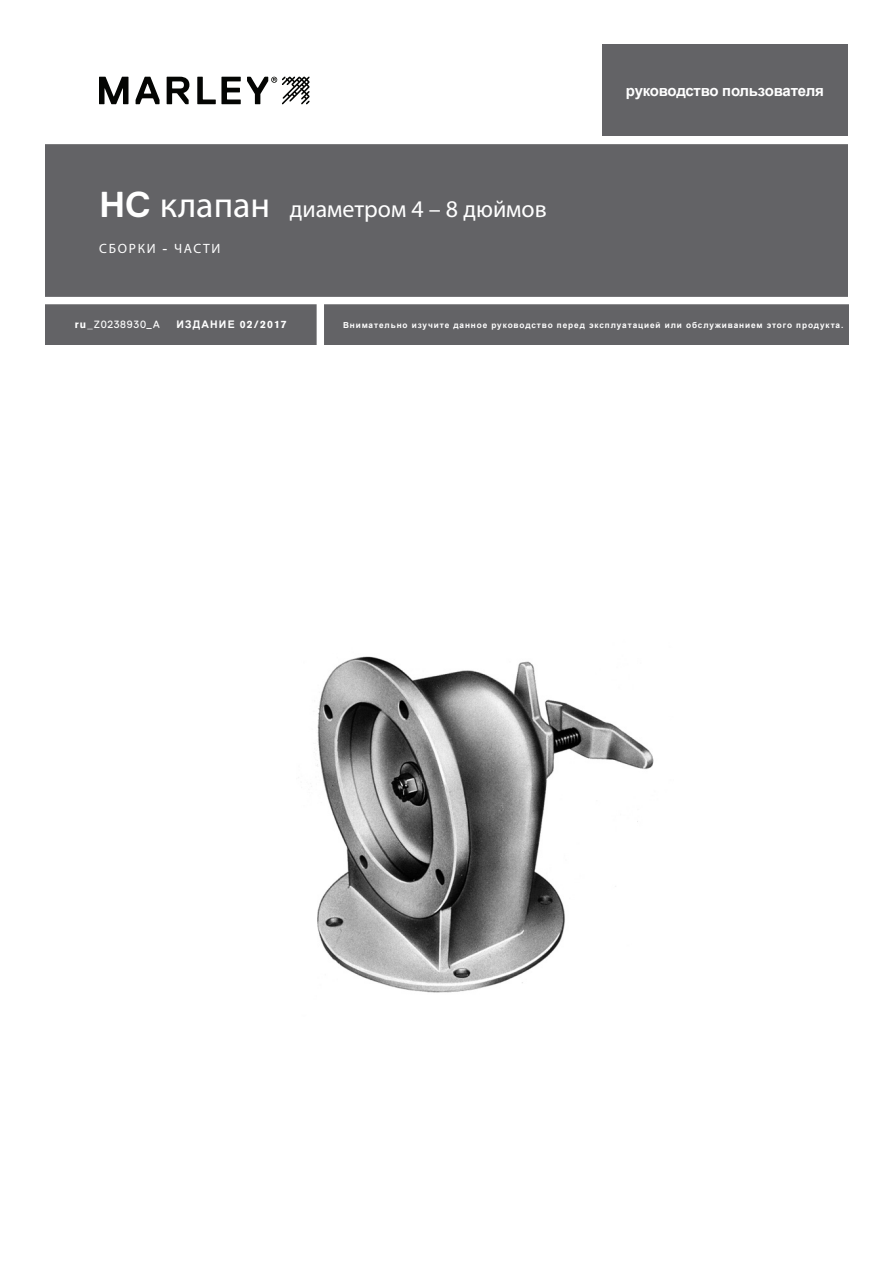
<style>
.page{position:relative;width:893px;height:1263px;background:#fff}
.page>*{position:absolute;margin:0;border:0;box-sizing:border-box;transform-origin:0 0}
.Front_Cover_MANUAL_N{font:24px "Myriad Pro";color:#fff}
.t1{font:700 15px "Arial";letter-spacing:-.015em;color:#fff}
.Front_Cover_MANUAL_S{font:13.5px "Myriad Pro";letter-spacing:.13em;color:#fff}
.Front_Cover_FORM_NO{font:700 10.5px "Arial";letter-spacing:.11em;color:#fff}
.Front_Cover_FORM_NO-2{font:10.5px "Replica Std";letter-spacing:.06em;color:#fff}
.Front_Cover_READ_AND{font:700 8.25px "Arial";letter-spacing:.11em;color:#fff}
.s1{font-family:"Replica Std";font-weight:700;font-size:36px}
.s2{font-size:36px}
.s3{font-family:"Replica Std"}
.s4{font-family:"Akzidenz Grotesk BE";font-weight:700}
.s5{font-family:"Akzidenz Grotesk BE"}
</style>
<div class="page">
<div style="left:45px;top:140px;width:803px;height:161px;background:#636366"></div>
<div style="left:45px;top:300px;width:804px;height:44px;background:#636366"></div>
<div style="left:0;top:297px;width:893px;height:7px;background:#fff"></div>
<div style="left:317px;top:299px;width:7px;height:52px;background:#fff"></div>
<div style="left:603px;top:45px;width:245px;height:91px;background:#636366"></div>
<div style="left:0;top:137px;width:893px;height:7px;background:#fff"></div>
<svg style="left:99px;top:77px;width:29px;height:27px"></svg>
<svg style="left:136px;top:77px;width:24px;height:27px"></svg>
<svg style="left:167px;top:77px;width:22px;height:27px"></svg>
<svg style="left:197px;top:77px;width:44px;height:27px"></svg>
<svg style="left:247px;top:77px;width:62px;height:27px"></svg>
<img style="left:317px;top:656px;width:337px;height:337px">
<p class="Front_Cover_MANUAL_N" style="left:99px;top:194px;width:449px"><span class="s1">HC</span> <span class="s2">клапан</span> диаметром 4 – 8 дюймов</p>
<p class="Front_Cover_MANUAL_S" style="left:99px;top:240px;width:123px">СБОРКИ <span class="s3">-</span> ЧАСТИ</p>
<p class="t1" style="left:626px;top:81px;width:200px">руководство пользователя</p>
<p class="Front_Cover_FORM_NO-2" style="left:75px;top:319px;width:86px"><span class="s4">ru_</span>Z0238930_A</p>
<p class="Front_Cover_FORM_NO" style="left:176px;top:317px;width:112px">ИЗДАНИЕ <span class="s5">02/2017</span></p>
<p class="Front_Cover_READ_AND" style="left:343px;top:319px;width:502px">Внимательно изучите данное руководство перед эксплуатацией или обслуживанием этого продукта.</p>
</div>
